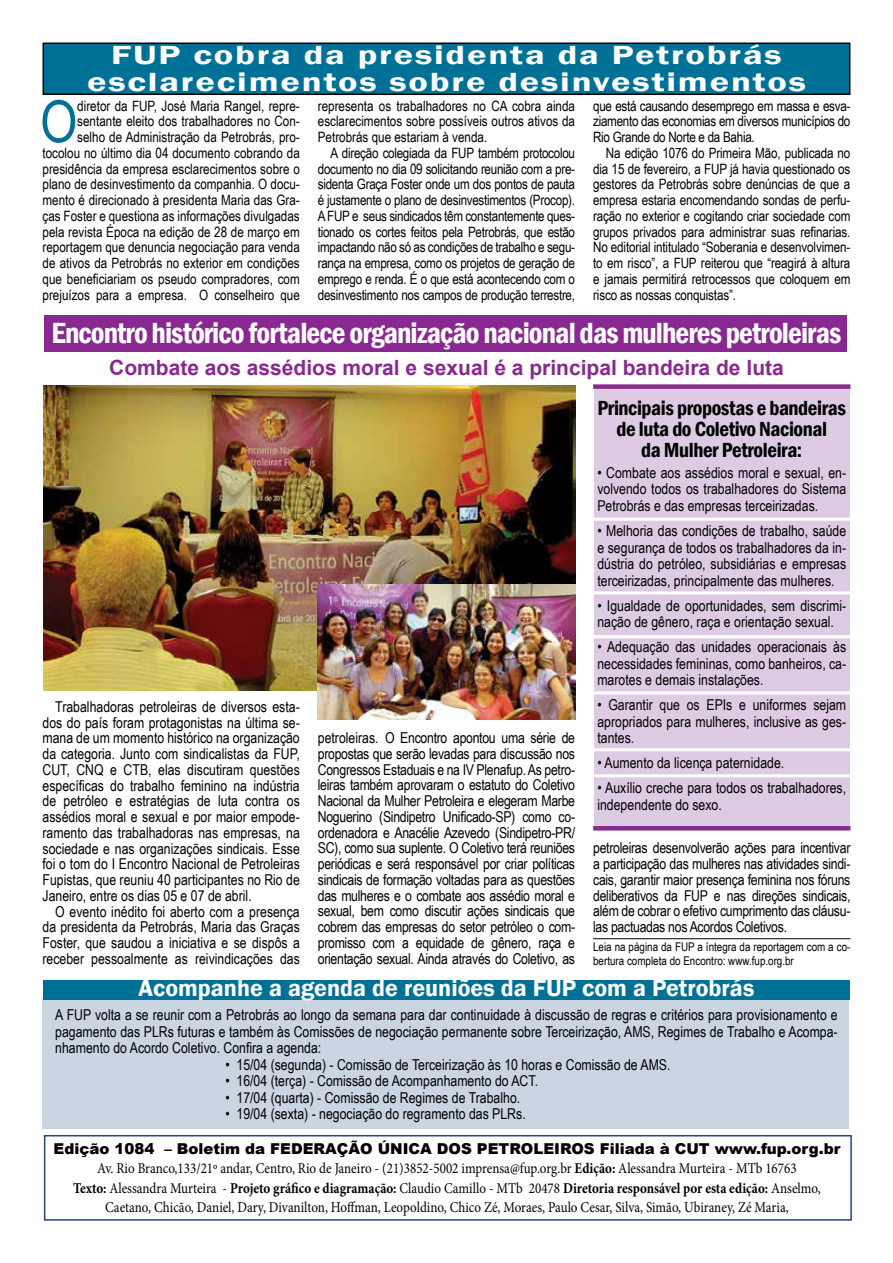
<style>
.page{position:relative;width:893px;height:1263px;background:#fff}
.page>*{position:absolute;margin:0;border:0;box-sizing:border-box;transform-origin:0 0}
.t1{font:58.2px "Arial Narrow";color:#007196}
.t2{font:600 condensed 30px "Franklin Gothic";letter-spacing:-.03em;color:#fff}
.t3{font:600 27px/27px "Franklin Gothic";letter-spacing:.05em;color:#fff;text-align:center;scale:1.35 1}
.t4{font:600 24px "Franklin Gothic";color:#fff}
.t5{font:600 condensed 21px/21px "Franklin Gothic";letter-spacing:-.02em;color:#000;text-align:center}
.t6{font:700 21px "Arial";color:#892890}
.t7{font:15px/15.8px "Arial Narrow";color:#000;text-align:justify}
.t8{font:15px/19.5px "Minion Pro";color:#000;text-align:center;scale:.87 1}
.t9{font:900 15px "Arial";color:#000}
.t10{font:14.25px/15.8px "Arial Narrow";color:#000;text-align:justify}
.t11{font:12px/13.5px "Arial Narrow";color:#000}
.s1{font-weight:700}
</style>
<div class="page">
<div style="left:43px;top:43px;width:807px;height:51px;background:#007196"></div>
<div style="left:43px;top:43px;width:807px;height:52px;border:2px solid #000"></div>
<div style="left:44px;top:315px;width:802px;height:36px;background:#892890"></div>
<div style="left:594px;top:389px;width:256px;height:437px;background:#ddcbe3"></div>
<div style="left:43px;top:998px;width:806px;height:130px;background:#c9d5e1"></div>
<div style="left:43px;top:980px;width:807px;height:20px;background:#007196"></div>
<div style="left:44px;top:1135px;width:808px;height:86px;border:2px solid #25408f"></div>
<img style="left:44px;top:386px;width:531px;height:304px">
<img style="left:318px;top:584px;width:257px;height:136px">
<hr style="left:593px;top:938px;width:257px;height:1px;background:#000">
<div style="left:593px;top:384px;width:257px;height:5px;background:#892890"></div>
<hr style="left:593px;top:826px;width:257px;height:4px;background:#892890">
<hr style="left:593px;top:518px;width:257px;height:3px;background:#fff">
<hr style="left:593px;top:591px;width:257px;height:3px;background:#fff">
<hr style="left:593px;top:635px;width:257px;height:3px;background:#fff">
<hr style="left:593px;top:691px;width:257px;height:3px;background:#fff">
<hr style="left:593px;top:748px;width:257px;height:3px;background:#fff">
<hr style="left:593px;top:774px;width:257px;height:3px;background:#fff">
<h3 class="t3" style="left:87px;top:41px;width:534px">FUP cobra da presidenta da Petrobrás esclarecimentos sobre desinvestimentos</h3>
<h1 class="t1" style="left:40px;top:79px;width:39px">O</h1>
<p class="t10" style="left:43px;top:97px;width:259px;text-align:right">diretor da FUP, José Maria Rangel, repre&shy;sentante eleito dos trabalhadores no Con-<br>selho de Administração da Petrobrás, pro&shy;tocolou no último dia 04 documento cobrando da presidência da empresa esclarecimentos sobre o plano de desinvestimento da companhia. O docu&shy;mento é direcionado à presidenta Maria das Gra&shy;ças Foster e questiona as informações divulgadas pela revista Época na edição de 28 de março em reportagem que denuncia negociação para venda de ativos da Petrobrás no exterior em condições que beneficiariam os pseudo compradores, com prejuízos para a empresa. O conselheiro que</p>
<p class="t10" style="left:318px;top:97px;width:259px">representa os trabalhadores no CA cobra ainda esclarecimentos sobre possíveis outros ativos da Petrobrás que estariam à venda.</p>
<p class="t10" style="left:318px;top:144px;width:259px;text-indent:13px">A direção colegiada da FUP também protocolou documento no dia 09 solicitando reunião com a pre&shy;sidenta Graça Foster onde um dos pontos de pauta é justamente o plano de desinvestimentos (Procop).<br>A FUP e seus sindicados têm constantemente ques&shy;tionado os cortes feitos pela Petrobrás, que estão impactando não só as condições de trabalho e segu&shy;rança na empresa, como os projetos de geração de emprego e renda. É o que está acontecendo com o desinvestimento nos campos de produção terrestre,</p>
<p class="t10" style="left:593px;top:97px;width:259px">que está causando desemprego em massa e esva&shy;ziamento das economias em diversos municípios do Rio Grande do Norte e da Bahia.</p>
<p class="t10" style="left:593px;top:144px;width:259px;text-indent:13px">Na edição 1076 do Primeira Mão, publicada no dia 15 de fevereiro, a FUP já havia questionado os gestores da Petrobrás sobre denúncias de que a empresa estaria encomendando sondas de perfu&shy;ração no exterior e cogitando criar sociedade com grupos privados para administrar suas refinarias.<br>No editorial intitulado “Soberania e desenvolvimen&shy;to em risco”, a FUP reiterou que “reagirá à altura e jamais permitirá retrocessos que coloquem em risco as nossas conquistas”.</p>
<h2 class="t2" style="left:52px;top:313px;width:791px">Encontro histórico fortalece organização nacional das mulheres petroleiras</h2>
<h3 class="t6" style="left:109px;top:354px;width:676px">Combate aos assédios moral e sexual é a principal bandeira de luta</h3>
<p class="t7" style="left:43px;top:698px;width:259px;text-indent:13px">Trabalhadoras petroleiras de diversos esta&shy;dos do país foram protagonistas na última se&shy;mana de um momento histórico na organização da categoria. Junto com sindicalistas da FUP, CUT, CNQ e CTB, elas discutiram questões específicas do trabalho feminino na indústria de petróleo e estratégias de luta contra os assédios moral e sexual e por maior empode&shy;ramento das trabalhadoras nas empresas, na sociedade e nas organizações sindicais. Esse foi o tom do I Encontro Nacional de Petroleiras Fupistas, que reuniu 40 participantes no Rio de Janeiro, entre os dias 05 e 07 de abril.</p>
<p class="t7" style="left:43px;top:903px;width:259px;text-indent:13px">O evento inédito foi aberto com a presença da presidenta da Petrobrás, Maria das Graças Foster, que saudou a iniciativa e se dispôs a receber pessoalmente as reivindicações das</p>
<p class="t7" style="left:318px;top:729px;width:259px">petroleiras. O Encontro apontou uma série de propostas que serão levadas para discussão nos Congressos Estaduais e na IV Plenafup. As petro&shy;leiras também aprovaram o estatuto do Coletivo Nacional da Mulher Petroleira e elegeram Marbe Noguerino (Sindipetro Unificado-SP) como co&shy;ordenadora e Anacélie Azevedo (Sindipetro-PR/ SC), como sua suplente. O Coletivo terá reuniões periódicas e será responsável por criar políticas sindicais de formação voltadas para as questões das mulheres e o combate aos assédio moral e sexual, bem como discutir ações sindicais que cobrem das empresas do setor petróleo o com&shy;promisso com a equidade de gênero, raça e orientação sexual. Ainda através do Coletivo, as</p>
<h3 class="t5" style="left:598px;top:397px;width:250px">Principais propostas e bandeiras de luta do Coletivo Nacional<br>da Mulher Petroleira:</h3>
<p class="t7" style="left:597px;top:464px;width:250px;line-height:16.5px">• Combate aos assédios moral e sexual, en&shy;volvendo todos os trabalhadores do Sistema Petrobrás e das empresas terceirizadas.</p>
<p class="t7" style="left:597px;top:522px;width:250px;line-height:16.5px">• Melhoria das condições de trabalho, saúde e segurança de todos os trabalhadores da in&shy;dústria do petróleo, subsidiárias e empresas terceirizadas, principalmente das mulheres.</p>
<p class="t7" style="left:597px;top:596px;width:250px;line-height:16.5px">• Igualdade de oportunidades, sem discrimi&shy;nação de gênero, raça e orientação sexual.</p>
<p class="t7" style="left:597px;top:638px;width:250px;line-height:16.5px">• Adequação das unidades operacionais às necessidades femininas, como banheiros, ca&shy;marotes e demais instalações.</p>
<p class="t7" style="left:597px;top:696px;width:250px;line-height:16.5px">• Garantir que os EPIs e uniformes sejam apropriados para mulheres, inclusive as ges&shy;tantes.</p>
<p class="t7" style="left:597px;top:754px;width:188px">• Aumento da licença paternidade.</p>
<p class="t7" style="left:597px;top:779px;width:250px;line-height:16.5px">• Auxílio creche para todos os trabalhadores, independente do sexo.</p>
<p class="t7" style="left:593px;top:839px;width:259px">petroleiras desenvolverão ações para incentivar a participação das mulheres nas atividades sindi&shy;cais, garantir maior presença feminina nos fóruns deliberativos da FUP e nas direções sindicais, além de cobrar o efetivo cumprimento das cláusu&shy;las pactuadas nos Acordos Coletivos.</p>
<p class="t11" style="left:593px;top:940px;width:259px">Leia na página da FUP a íntegra da reportagem com a co&shy;bertura completa do Encontro: www.fup.org.br</p>
<h3 class="t4" style="left:139px;top:973px;width:617px">Acompanhe a agenda de reuniões da FUP com a Petrobrás</h3>
<p class="t7" style="left:55px;top:1006px;width:784px;line-height:16.5px">A FUP volta a se reunir com a Petrobrás ao longo da semana para dar continuidade à discussão de regras e critérios para provisionamento e pagamento das PLRs futuras e também às Comissões de negociação permanente sobre Terceirização, AMS, Regimes de Trabalho e Acompa&shy;nhamento do Acordo Coletivo. Confira a agenda:</p>
<p class="t7" style="left:225px;top:1056px;width:447px">• 15/04 (segunda) - Comissão de Terceirização às 10 horas e Comissão de AMS.</p>
<p class="t7" style="left:225px;top:1072px;width:314px">• 16/04 (terça) - Comissão de Acompanhamento do ACT.</p>
<p class="t7" style="left:225px;top:1089px;width:296px">• 17/04 (quarta) - Comissão de Regimes de Trabalho.</p>
<p class="t7" style="left:225px;top:1105px;width:302px">• 19/04 (sexta) - negociação do regramento das PLRs.</p>
<p class="t9" style="left:54px;top:1137px;width:788px">Edição 1084 – Boletim da FEDERAÇÃO ÚNICA DOS PETROLEIROS Filiada à CUT www.fup.org.br</p>
<p class="t8" style="left:73px;top:1159px;width:861px">Av. Rio Branco,133/21º andar, Centro, Rio de Janeiro - (21)3852-5002 imprensa@fup.org.br <span class="s1">Edição:</span> Alessandra Murteira - MTb 16763<br><span class="s1">Texto:</span> Alessandra Murteira - <span class="s1">Projeto gráfico e diagramação:</span> Claudio Camillo - MTb 20478 <span class="s1">Diretoria responsável por esta edição:</span> Anselmo,<br>Caetano, Chicão, Daniel, Dary, Divanilton, Hoffman, Leopoldino, Chico Zé, Moraes, Paulo Cesar, Silva, Simão, Ubiraney, Zé Maria,</p>
</div>
